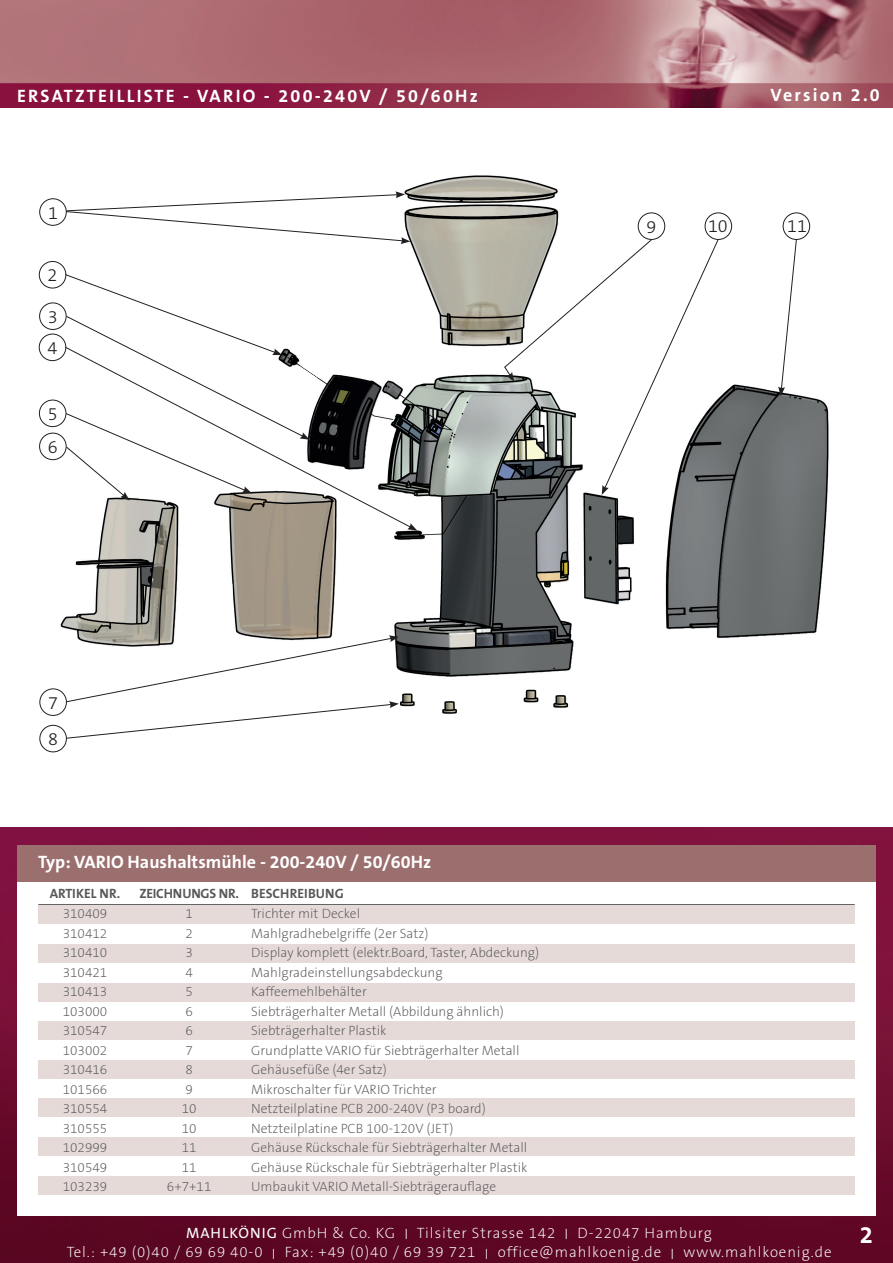
<style>
.page{position:relative;width:893px;height:1263px;background:#fff}
.page>*{position:absolute;margin:0;border:0;box-sizing:border-box;transform-origin:0 0}
.t1{font:700 24px "The Sans B7";color:#fff}
.t2{font:700 18px "The Sans B7";letter-spacing:.125em;color:#fff}
.t3{font:700 18px "The Sans B7";color:#fff}
.t4{font:300 18px/33px "The Sans B3";color:#231f20}
.t5{font:200 15px/19.5px "The Sans B2";letter-spacing:.06em;color:#fff;text-align:center}
.t6{font:200 13.5px/19.5px "The Sans B2";color:#57585a;text-align:justify}
.t7{font:700 13.5px "The Sans B7";color:#57585a}
.s1{font-family:"The Sans B5 Plain";font-weight:400}
</style>
<div class="page">
<img style="left:0;top:0;width:893px;height:108px">
<img style="left:0;top:828px;width:893px;height:435px">
<div style="left:17px;top:882px;width:859px;height:334px;background:#fff"></div>
<div style="left:17px;top:845px;width:859px;height:37px;background:#9c6f6f"></div>
<hr style="left:38px;top:904px;width:817px;height:1px;background:#57585a">
<div style="left:38px;top:906px;width:817px;height:18px;background:#e6dad9"></div>
<div style="left:38px;top:944px;width:817px;height:18px;background:#e6dad9"></div>
<div style="left:38px;top:983px;width:817px;height:18px;background:#e6dad9"></div>
<div style="left:38px;top:1021px;width:817px;height:19px;background:#e6dad9"></div>
<div style="left:38px;top:1060px;width:817px;height:18px;background:#e6dad9"></div>
<div style="left:38px;top:1099px;width:817px;height:18px;background:#e6dad9"></div>
<div style="left:38px;top:1137px;width:817px;height:18px;background:#e6dad9"></div>
<div style="left:38px;top:1176px;width:817px;height:18px;background:#e6dad9"></div>
<img style="left:60px;top:175px;width:769px;height:539px">
<div style="left:40px;top:199px;width:26px;height:26px;background:#fff;border-radius:50%"></div>
<div style="left:39px;top:198px;width:28px;height:28px;border:1px solid #231f20;border-radius:50%"></div>
<div style="left:40px;top:303px;width:26px;height:26px;background:#fff;border-radius:50%"></div>
<div style="left:39px;top:302px;width:28px;height:28px;border:1px solid #231f20;border-radius:50%"></div>
<div style="left:39px;top:261px;width:27px;height:27px;background:#fff;border-radius:50%"></div>
<div style="left:39px;top:261px;width:27px;height:27px;border:1px solid #231f20;border-radius:50%"></div>
<div style="left:39px;top:400px;width:27px;height:27px;background:#fff;border-radius:50%"></div>
<div style="left:39px;top:400px;width:27px;height:27px;border:1px solid #231f20;border-radius:50%"></div>
<div style="left:40px;top:433px;width:26px;height:27px;background:#fff;border-radius:50%"></div>
<div style="left:39px;top:433px;width:28px;height:27px;border:1px solid #231f20;border-radius:50%"></div>
<div style="left:39px;top:725px;width:28px;height:27px;border:1px solid #231f20;border-radius:50%"></div>
<div style="left:40px;top:689px;width:26px;height:26px;background:#fff;border-radius:50%"></div>
<div style="left:39px;top:688px;width:28px;height:28px;border:1px solid #231f20;border-radius:50%"></div>
<div style="left:705px;top:213px;width:27px;height:26px;background:#fff;border-radius:50%"></div>
<div style="left:705px;top:212px;width:27px;height:28px;border:1px solid #231f20;border-radius:50%"></div>
<div style="left:638px;top:213px;width:27px;height:26px;background:#fff;border-radius:50%"></div>
<div style="left:638px;top:212px;width:27px;height:28px;border:1px solid #231f20;border-radius:50%"></div>
<div style="left:783px;top:213px;width:27px;height:26px;background:#fff;border-radius:50%"></div>
<div style="left:783px;top:212px;width:27px;height:28px;border:1px solid #231f20;border-radius:50%"></div>
<div style="left:39px;top:334px;width:27px;height:27px;background:#fff;border-radius:50%"></div>
<div style="left:39px;top:334px;width:27px;height:27px;border:1px solid #231f20;border-radius:50%"></div>
<svg style="left:65px;top:191px;width:345px;height:53px"></svg>
<svg style="left:64px;top:346px;width:348px;height:182px"></svg>
<svg style="left:407px;top:523px;width:10px;height:8px"></svg>
<svg style="left:504px;top:239px;width:215px;height:256px"></svg>
<svg style="left:778px;top:239px;width:19px;height:157px"></svg>
<svg style="left:65px;top:635px;width:334px;height:104px"></svg>
<svg style="left:64px;top:274px;width:246px;height:226px"></svg>
<h2 class="t2" style="left:17px;top:87px;width:462px">ERSATZTEILLISTE - VARIO - 200-240V / 50/60Hz</h2>
<h2 class="t4" style="left:48px;top:197px;width:11px">1</h2>
<h2 class="t4" style="left:48px;top:260px;width:11px">2</h2>
<h2 class="t4" style="left:48px;top:301px;width:11px">3</h2>
<h2 class="t4" style="left:48px;top:332px;width:11px">4</h2>
<h2 class="t4" style="left:48px;top:398px;width:12px">5<br>6</h2>
<h2 class="t4" style="left:48px;top:687px;width:11px">7</h2>
<h2 class="t4" style="left:48px;top:724px;width:11px">8</h2>
<h2 class="t3" style="left:38px;top:853px;width:394px">Typ: VARIO Haushaltsmühle - 200-240V / 50/60Hz</h2>
<p class="t6" style="left:251px;top:905px;width:290px;text-align:left">Trichter mit Deckel<br>Mahlgradhebelgriffe (2er Satz)<br>Display komplett (elektr.Board, Taster, Abdeckung)<br>Mahlgradeinstellungsabdeckung Kaffeemehlbehälter<br>Siebträgerhalter Metall (Abbildung ähnlich)<br>Siebträgerhalter Plastik<br>Grundplatte VARIO für Siebträgerhalter Metall Gehäusefüße (4er Satz)<br>Mikroschalter für VARIO Trichter<br>Netzteilplatine PCB 200-240V (P3 board)<br>Netzteilplatine PCB 100-120V (JET)<br>Gehäuse Rückschale für Siebträgerhalter Metall Gehäuse Rückschale für Siebträgerhalter Plastik Umbaukit VARIO Metall-Siebträgerauflage</p>
<p class="t7" style="left:50px;top:886px;width:72px">ARTIKEL NR.</p>
<p class="t7" style="left:139px;top:886px;width:206px">ZEICHNUNGS NR. BESCHREIBUNG</p>
<p class="t6" style="left:63px;top:905px;width:46px">310409<br>310412<br>310410<br>310421<br>310413<br>103000<br>310547<br>103002<br>310416<br>101566<br>310554<br>310555<br>102999<br>310549<br>103239</p>
<p class="t6" style="left:167px;top:905px;width:46px;text-align:center">1<br>2<br>3<br>4<br>5<br>6<br>6<br>7<br>8<br>9<br>10<br>10<br>11<br>11<br>6+7+11</p>
<h2 class="t2" style="left:770px;top:85px;width:111px">Version 2.0</h2>
<h2 class="t4" style="left:646px;top:211px;width:11px">9</h2>
<h2 class="t4" style="left:708px;top:210px;width:21px">10</h2>
<h2 class="t4" style="left:787px;top:210px;width:21px">11</h2>
<p class="t5" style="left:67px;top:1224px;width:766px"><span class="s1">MAHLKÖNIG</span> GmbH &amp; Co. KG I Tilsiter Strasse 142 I D-22047 Hamburg<br>Tel.: +49 (0)40 / 69 69 40-0 I Fax: +49 (0)40 / 69 39 721 I office@mahlkoenig.de I www.mahlkoenig.de</p>
<h1 class="t1" style="left:860px;top:1223px;width:15px">2</h1>
</div>
